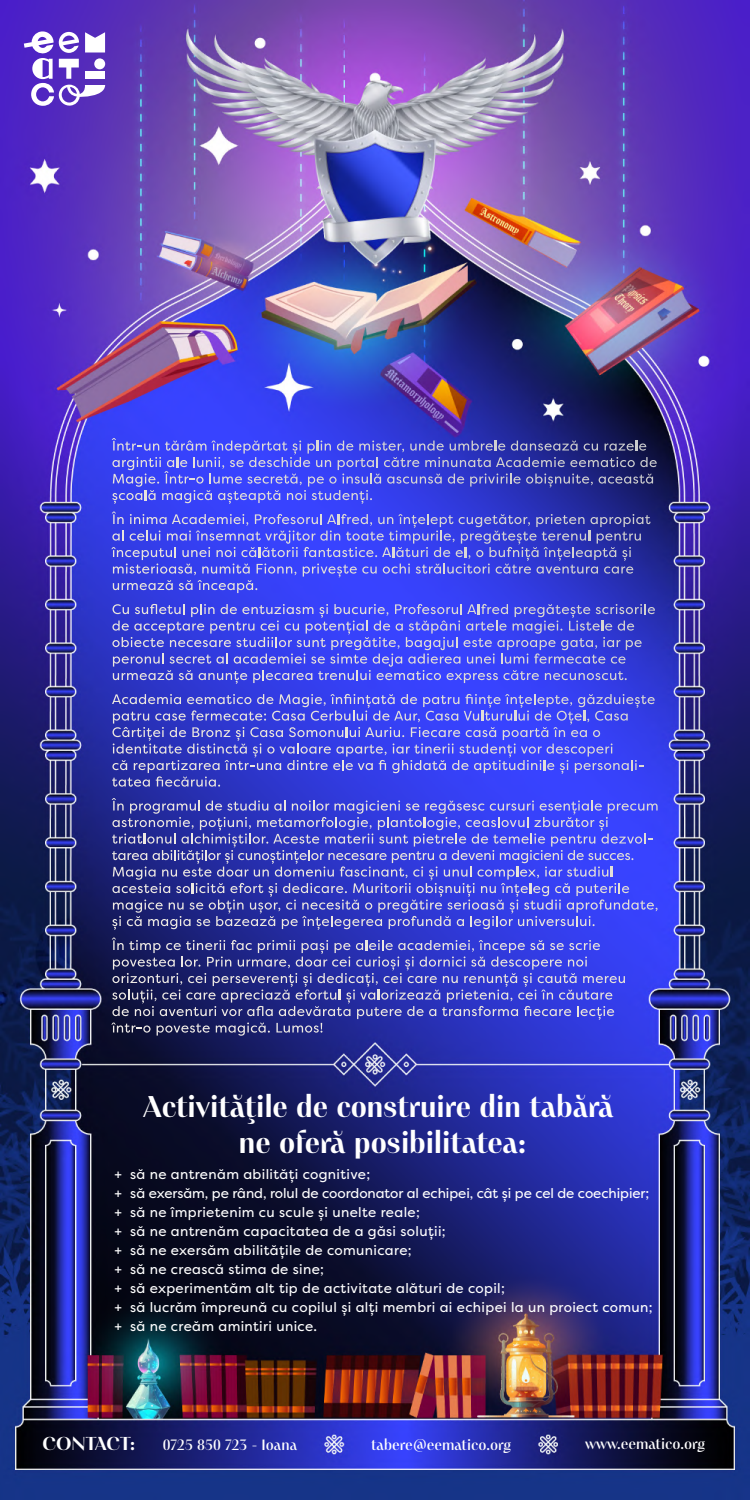
<style>
.page{position:relative;width:750px;height:1500px;background:#fff}
.page>*{position:absolute;margin:0;border:0;box-sizing:border-box;transform-origin:0 0}
.t1{font:700 30px/36px "PF Marlet Display";color:#fff;text-align:center}
.t2{font:700 18.75px "PF Marlet Display";color:#fff}
.t3{font:500 15px "PF Marlet Display";color:#fff}
.t4{font:13.75px/19px "Filson Pro";letter-spacing:.025em;color:#fff}
</style>
<div class="page">
<img style="left:0;top:0;width:750px;height:1500px">
<svg style="left:112px;top:438px;width:545px;height:66px;background:#464dce"></svg>
<svg style="left:111px;top:512px;width:539px;height:81px;background:#4a52e0"></svg>
<svg style="left:112px;top:604px;width:543px;height:80px;background:#4f57e5"></svg>
<svg style="left:112px;top:694px;width:543px;height:93px;background:#4c54e1"></svg>
<svg style="left:112px;top:798px;width:546px;height:132px;background:#4950ce"></svg>
<svg style="left:111px;top:938px;width:514px;height:98px;background:#3f45ab"></svg>
<svg style="left:24px;top:31px;width:81px;height:75px"></svg>
<h1 class="t1" style="left:143px;top:1089px;width:473px">Activităţile de construire din tabără ne oferă posibilitatea:</h1>
<p class="t4" style="left:114px;top:1165px;width:540px">+ să ne antrenăm abilităţi cognitive;<br>+ să exersăm, pe rând, rolul de coordonator al echipei, cât și pe cel de coechipier; + să ne împrietenim cu scule și unelte reale;<br>+ să ne antrenăm capacitatea de a găsi soluţii;<br>+ să ne exersăm abilităţile de comunicare;<br>+ să ne crească stima de sine;<br>+ să experimentăm alt tip de activitate alături de copil;<br>+ să lucrăm împreună cu copilul și alţi membri ai echipei la un proiect comun; + să ne creăm amintiri unice.</p>
<h2 class="t2" style="left:43px;top:1431px;width:94px">CONTACT:</h2>
<p class="t3" style="left:163px;top:1435px;width:136px">0725 850 723 - Ioana</p>
<p class="t3" style="left:371px;top:1435px;width:142px">tabere@eematico.org</p>
<p class="t3" style="left:585px;top:1434px;width:122px">www.eematico.org</p>
</div>
